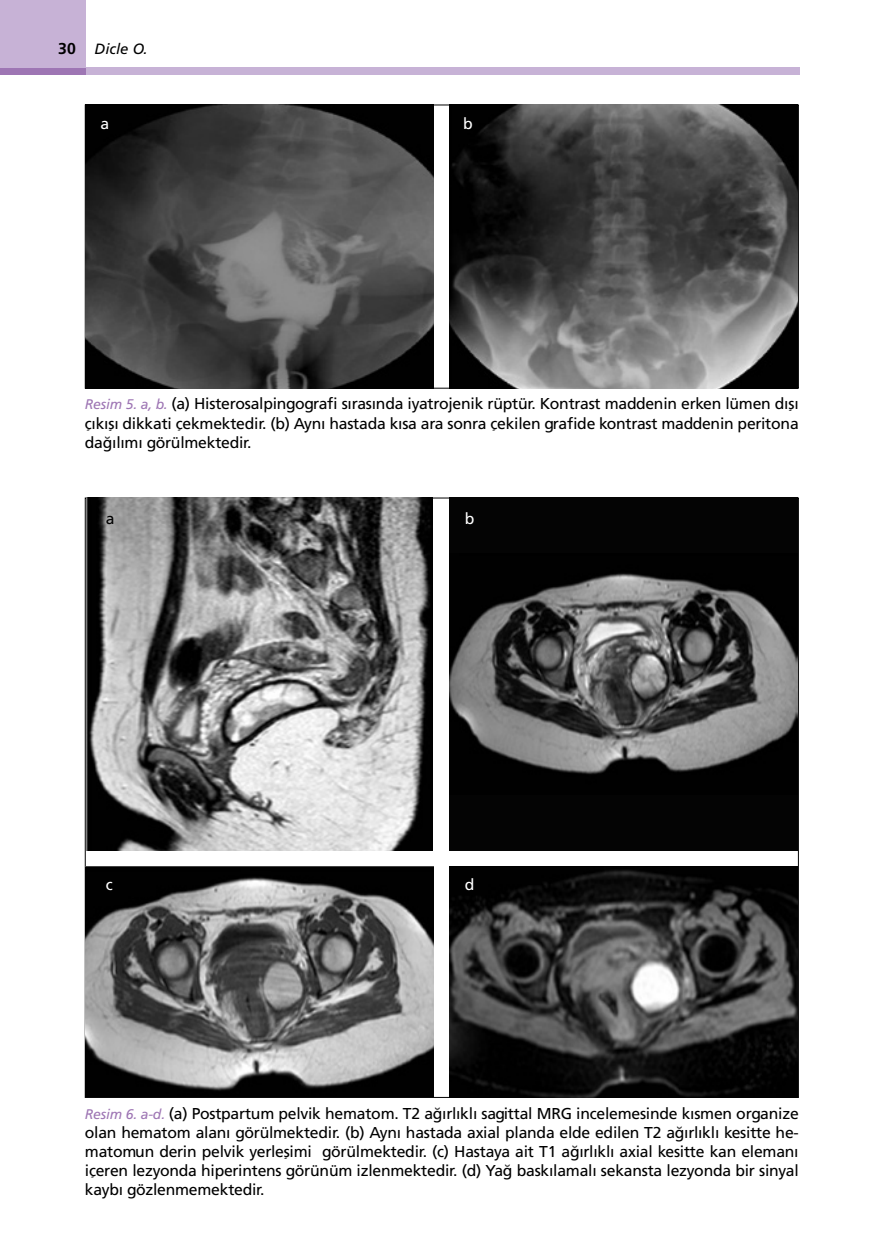
<style>
.page{position:relative;width:879px;height:1260px;background:#fff}
.page>*{position:absolute;margin:0;border:0;box-sizing:border-box;transform-origin:0 0}
.t1{font:15.75px/19.2px "Frutiger Normal Tr";letter-spacing:-.015em;color:#000;text-align:justify}
.t2{font:15.75px "Frutiger Normal Tr";color:#fff}
.t3{font:14.88px "Frutiger Italic Tr";color:#000}
.s1{font-family:"Frutiger Bold Tr";font-size:15.75px}
.s2{font-family:"Frutiger Italic Tr";font-size:14px;color:#9e76b4}
</style>
<div class="page">
<div style="left:0;top:68px;width:86px;height:7px;background:#9e76b4"></div>
<div style="left:86px;top:68px;width:713px;height:7px;background:#c7b2d6"></div>
<div style="left:0;top:0;width:86px;height:68px;background:#c7b2d6"></div>
<img style="left:85px;top:105px;width:348px;height:283px">
<img style="left:449px;top:105px;width:348px;height:283px">
<img style="left:85px;top:867px;width:348px;height:230px">
<img style="left:86px;top:498px;width:346px;height:353px">
<img style="left:449px;top:867px;width:348px;height:230px">
<div style="left:449px;top:498px;width:348px;height:353px;background:#040404"></div>
<img style="left:449px;top:573px;width:348px;height:201px">
<p class="t3" style="left:58px;top:40px;width:91px"><span class="s1">30</span> Dicle O.</p>
<p class="t2" style="left:101px;top:114px;width:10px">a</p>
<p class="t2" style="left:463px;top:114px;width:11px">b</p>
<p class="t1" style="left:85px;top:394px;width:715px"><span class="s2">Resim 5. a, b.</span> (a) Histerosalpingografi sırasında iyatrojenik rüptür. Kontrast maddenin erken lümen dışı çıkışı dikkati çekmektedir. (b) Aynı hastada kısa ara sonra çekilen grafide kontrast maddenin peritona dağılımı görülmektedir.</p>
<p class="t1" style="left:106px;top:509px;width:10px">a</p>
<p class="t2" style="left:106px;top:875px;width:8px">c</p>
<p class="t2" style="left:464px;top:510px;width:11px">b</p>
<p class="t2" style="left:464px;top:875px;width:11px">d</p>
<p class="t1" style="left:85px;top:1103px;width:715px"><span class="s2">Resim 6. a-d.</span> (a) Postpartum pelvik hematom. T2 ağırlıklı sagittal MRG incelemesinde kısmen organize olan hematom alanı görülmektedir. (b) Aynı hastada axial planda elde edilen T2 ağırlıklı kesitte he&shy;matomun derin pelvik yerleşimi görülmektedir. (c) Hastaya ait T1 ağırlıklı axial kesitte kan elemanı içeren lezyonda hiperintens görünüm izlenmektedir. (d) Yağ baskılamalı sekansta lezyonda bir sinyal kaybı gözlenmemektedir.</p>
</div>
